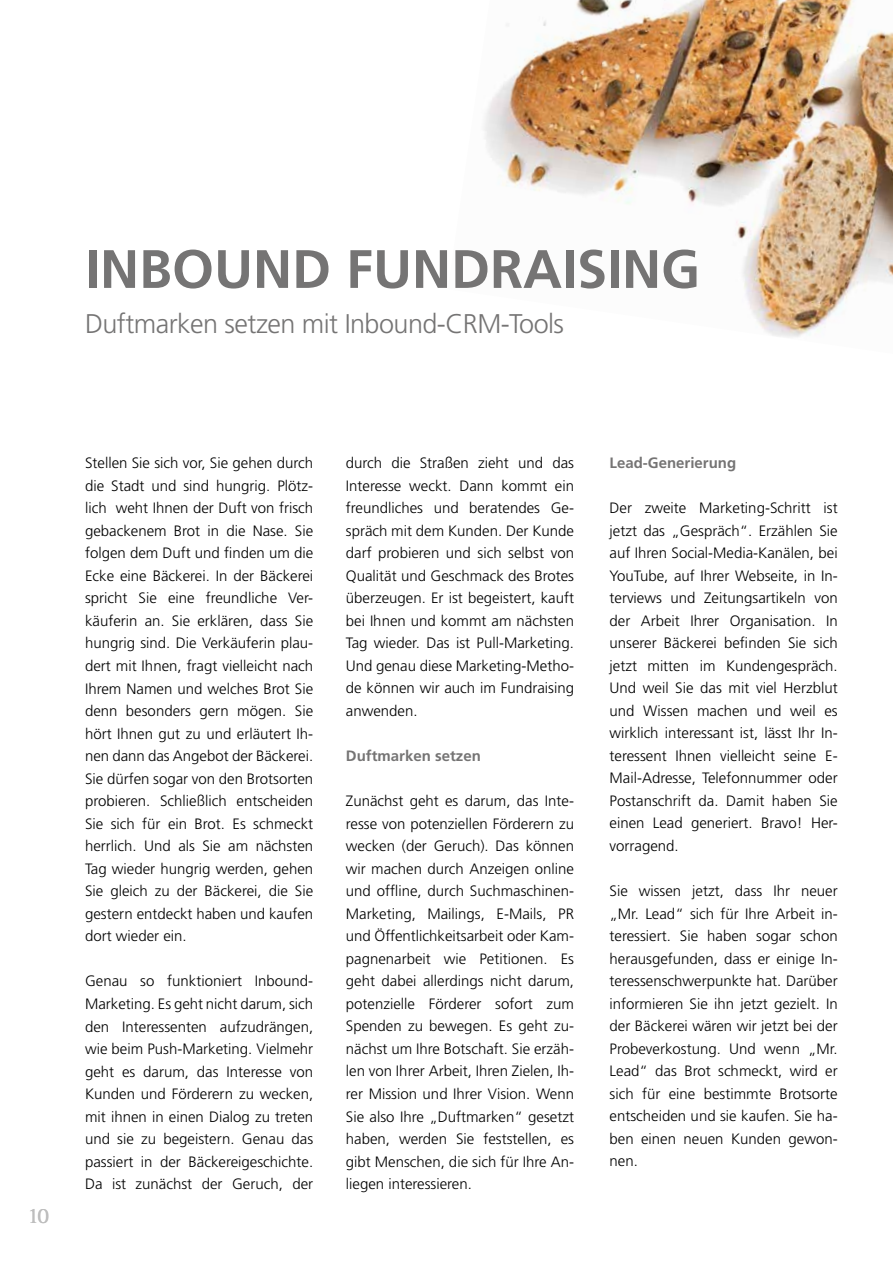
<style>
.page{position:relative;width:893px;height:1263px;background:#fff}
.page>*{position:absolute;margin:0;border:0;box-sizing:border-box;transform-origin:0 0}
.t1{font:700 54px "Frutiger";color:#757474}
.t2{font:300 27px "Frutiger";letter-spacing:-.02em;color:#757474}
.t3{font:22.5px "Rotis Serif";color:#bebebe}
.t4{font:300 15px/22.5px "Frutiger";color:#000;text-align:justify}
.t5{font:700 15px "Frutiger";color:#757474}
</style>
<div class="page">
<img style="left:484px;top:0;width:409px;height:338px">
<h1 class="t1" style="left:85px;top:237px;width:616px">INBOUND FUNDRAISING</h1>
<h2 class="t2" style="left:85px;top:308px;width:481px">Duftmarken setzen mit Inbound-CRM-Tools</h2>
<h3 class="t3" style="left:27px;top:1202px;width:24px">10</h3>
<p class="t4" style="left:85px;top:452px;width:230px">Stellen Sie sich vor, Sie gehen durch die Stadt und sind hungrig. Plötz&shy;lich weht Ihnen der Duft von frisch gebackenem Brot in die Nase. Sie folgen dem Duft und finden um die Ecke eine Bäckerei. In der Bäckerei spricht Sie eine freundliche Ver&shy;käuferin an. Sie erklären, dass Sie hungrig sind. Die Verkäuferin plau&shy;dert mit Ihnen, fragt vielleicht nach Ihrem Namen und welches Brot Sie denn besonders gern mögen. Sie hört Ihnen gut zu und erläutert Ih&shy;nen dann das Angebot der Bäckerei.<br>Sie dürfen sogar von den Brotsorten probieren. Schließlich entscheiden Sie sich für ein Brot. Es schmeckt herrlich. Und als Sie am nächsten Tag wieder hungrig werden, gehen Sie gleich zu der Bäckerei, die Sie gestern entdeckt haben und kaufen dort wieder ein.</p>
<p class="t4" style="left:85px;top:970px;width:230px">Genau so funktioniert Inbound-Marketing. Es geht nicht darum, sich den Interessenten aufzudrängen, wie beim Push-Marketing. Vielmehr geht es darum, das Interesse von Kunden und Förderern zu wecken, mit ihnen in einen Dialog zu treten und sie zu begeistern. Genau das passiert in der Bäckereigeschichte.<br>Da ist zunächst der Geruch, der</p>
<p class="t4" style="left:346px;top:452px;width:230px">durch die Straßen zieht und das Interesse weckt. Dann kommt ein freundliches und beratendes Ge&shy;spräch mit dem Kunden. Der Kunde darf probieren und sich selbst von Qualität und Geschmack des Brotes überzeugen. Er ist begeistert, kauft bei Ihnen und kommt am nächsten Tag wieder. Das ist Pull-Marketing.<br>Und genau diese Marketing-Metho&shy;de können wir auch im Fundraising anwenden.</p>
<p class="t5" style="left:346px;top:747px;width:137px">Duftmarken setzen</p>
<p class="t4" style="left:346px;top:790px;width:230px">Zunächst geht es darum, das Inte&shy;resse von potenziellen Förderern zu wecken (der Geruch). Das können wir machen durch Anzeigen online und offline, durch Suchmaschinen-Marketing, Mailings, E-Mails, PR und Öffentlichkeitsarbeit oder Kam&shy;pagnenarbeit wie Petitionen. Es geht dabei allerdings nicht darum, potenzielle Förderer sofort zum Spenden zu bewegen. Es geht zu&shy;nächst um Ihre Botschaft. Sie erzäh&shy;len von Ihrer Arbeit, Ihren Zielen, Ih&shy;rer Mission und Ihrer Vision. Wenn Sie also Ihre „Duftmarken“ gesetzt haben, werden Sie feststellen, es gibt Menschen, die sich für Ihre An&shy;liegen interessieren.</p>
<p class="t5" style="left:609px;top:454px;width:128px">Lead-Generierung</p>
<p class="t4" style="left:609px;top:497px;width:230px">Der zweite Marketing-Schritt ist jetzt das „Gespräch“. Erzählen Sie auf Ihren Social-Media-Kanälen, bei YouTube, auf Ihrer Webseite, in In&shy;terviews und Zeitungsartikeln von der Arbeit Ihrer Organisation. In unserer Bäckerei befinden Sie sich jetzt mitten im Kundengespräch.<br>Und weil Sie das mit viel Herzblut und Wissen machen und weil es wirklich interessant ist, lässt Ihr In&shy;teressent Ihnen vielleicht seine E-Mail-Adresse, Telefonnummer oder Postanschrift da. Damit haben Sie einen Lead generiert. Bravo! Her&shy;vorragend.</p>
<p class="t4" style="left:609px;top:880px;width:230px">Sie wissen jetzt, dass Ihr neuer „Mr. Lead“ sich für Ihre Arbeit in&shy;teressiert. Sie haben sogar schon herausgefunden, dass er einige In&shy;teressenschwerpunkte hat. Darüber informieren Sie ihn jetzt gezielt. In der Bäckerei wären wir jetzt bei der Probeverkostung. Und wenn „Mr.<br>Lead“ das Brot schmeckt, wird er sich für eine bestimmte Brotsorte entscheiden und sie kaufen. Sie ha&shy;ben einen neuen Kunden gewon&shy;nen.</p>
</div>
